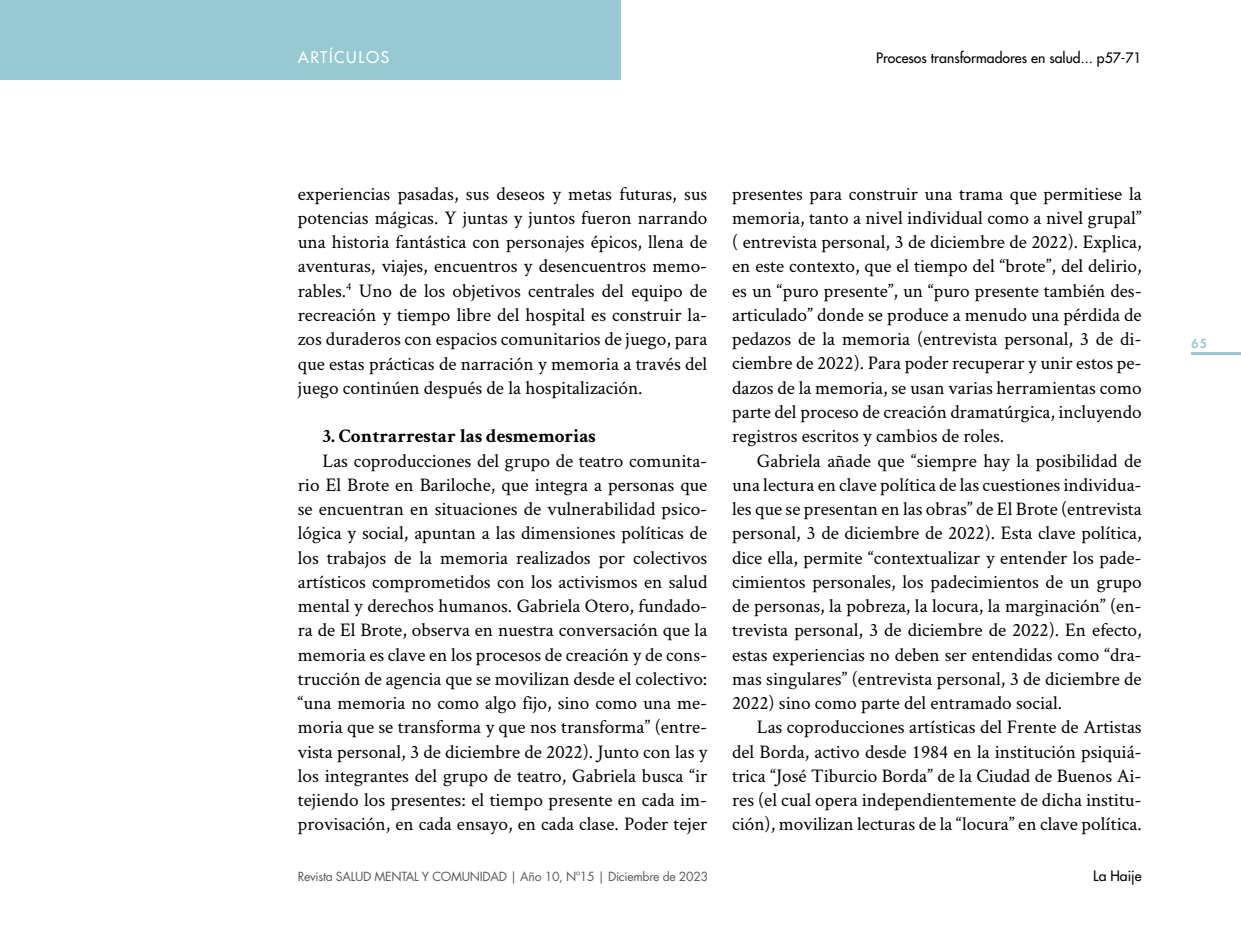
<style>
.page{position:relative;width:1241px;height:931px;background:#fff}
.page>*{position:absolute;margin:0;border:0;box-sizing:border-box;transform-origin:0 0}
.t1{font:19.25px/24.2px "Crimson Text";color:#000;text-align:justify}
.t2{font:700 19.25px "Crimson Text";color:#000}
.t3{font:500 15.75px "Futura Std";letter-spacing:.1em;color:#fff}
.t4{font:500 14px "Futura Std";color:#000}
.t5{font:12.25px "Futura Std";letter-spacing:-.025em;color:#58595b}
.t6{font:800 12.25px "Futura Std";color:#97c9d2}
</style>
<div class="page">
<div style="left:0;top:0;width:620px;height:79px;background:#97c9d2"></div>
<hr style="left:1191px;top:352px;width:49px;height:2px;background:#97c9d2">
<p class="t3" style="left:298px;top:47px;width:93px">ARTÍCULOS</p>
<p class="t4" style="left:876px;top:49px;width:267px">Procesos transformadores en salud... p57-71</p>
<p class="t1" style="left:298px;top:181px;width:411px">experiencias pasadas, sus deseos y metas futuras, sus potencias mágicas. Y juntas y juntos fueron narrando una historia fantástica con personajes épicos, llena de aventuras, viajes, encuentros y desencuentros memo&shy;rables.<sup>4</sup> Uno de los objetivos centrales del equipo de recreación y tiempo libre del hospital es construir la&shy;zos duraderos con espacios comunitarios de juego, para que estas prácticas de narración y memoria a través del juego continúen después de la hospitalización.</p>
<p class="t2" style="left:322px;top:424px;width:274px">3. Contrarrestar las desmemorias</p>
<p class="t1" style="left:322px;top:447px;width:386px">Las coproducciones del grupo de teatro comunita-</p>
<p class="t1" style="left:298px;top:471px;width:411px">rio El Brote en Bariloche, que integra a personas que</p>
<p class="t1" style="left:298px;top:496px;width:411px">se encuentran en situaciones de vulnerabilidad psico-</p>
<p class="t1" style="left:298px;top:520px;width:411px">lógica y social, apuntan a las dimensiones políticas de</p>
<p class="t1" style="left:298px;top:544px;width:411px">los trabajos de la memoria realizados por colectivos</p>
<p class="t1" style="left:298px;top:568px;width:411px">artísticos comprometidos con los activismos en salud</p>
<p class="t1" style="left:298px;top:593px;width:411px">mental y derechos humanos. Gabriela Otero, fundado-</p>
<p class="t1" style="left:298px;top:617px;width:411px">ra de El Brote, observa en nuestra conversación que la</p>
<p class="t1" style="left:298px;top:641px;width:411px">memoria es clave en los procesos de creación y de cons-</p>
<p class="t1" style="left:298px;top:665px;width:411px">trucción de agencia que se movilizan desde el colectivo:</p>
<p class="t1" style="left:298px;top:690px;width:411px">“una memoria no como algo fijo, sino como una me-</p>
<p class="t1" style="left:298px;top:714px;width:411px">moria que se transforma y que nos transforma” (entre-</p>
<p class="t1" style="left:298px;top:738px;width:411px">vista personal, 3 de diciembre de 2022). Junto con las y</p>
<p class="t1" style="left:298px;top:762px;width:411px">los integrantes del grupo de teatro, Gabriela busca “ir</p>
<p class="t1" style="left:298px;top:786px;width:411px">tejiendo los presentes: el tiempo presente en cada im-</p>
<p class="t1" style="left:298px;top:811px;width:411px">provisación, en cada ensayo, en cada clase. Poder tejer</p>
<p class="t5" style="left:298px;top:868px;width:412px">Revista SALUD MENTAL Y COMUNIDAD | Año 10, Nº15 | Diciembre de 2023</p>
<p class="t1" style="left:732px;top:181px;width:411px">presentes para construir una trama que permitiese la</p>
<p class="t1" style="left:732px;top:205px;width:411px">memoria, tanto a nivel individual como a nivel grupal”</p>
<p class="t1" style="left:732px;top:229px;width:411px">( entrevista personal, 3 de diciembre de 2022). Explica,</p>
<p class="t1" style="left:732px;top:253px;width:411px">en este contexto, que el tiempo del “brote”, del delirio,</p>
<p class="t1" style="left:732px;top:277px;width:411px">es un “puro presente”, un “puro presente también des-</p>
<p class="t1" style="left:732px;top:302px;width:411px">articulado” donde se produce a menudo una pérdida de</p>
<p class="t1" style="left:732px;top:326px;width:411px">pedazos de la memoria (entrevista personal, 3 de di-</p>
<p class="t1" style="left:732px;top:350px;width:411px">ciembre de 2022). Para poder recuperar y unir estos pe-</p>
<p class="t1" style="left:732px;top:374px;width:411px">dazos de la memoria, se usan varias herramientas como</p>
<p class="t1" style="left:732px;top:399px;width:411px">parte del proceso de creación dramatúrgica, incluyendo</p>
<p class="t1" style="left:732px;top:423px;width:273px">registros escritos y cambios de roles.</p>
<p class="t1" style="left:756px;top:447px;width:386px">Gabriela añade que “siempre hay la posibilidad de</p>
<p class="t1" style="left:732px;top:471px;width:411px">una lectura en clave política de las cuestiones individua-</p>
<p class="t1" style="left:732px;top:496px;width:411px">les que se presentan en las obras” de El Brote (entrevista</p>
<p class="t1" style="left:732px;top:520px;width:411px">personal, 3 de diciembre de 2022). Esta clave política,</p>
<p class="t1" style="left:732px;top:544px;width:411px">dice ella, permite “contextualizar y entender los pade-</p>
<p class="t1" style="left:732px;top:568px;width:411px">cimientos personales, los padecimientos de un grupo</p>
<p class="t1" style="left:732px;top:593px;width:411px">de personas, la pobreza, la locura, la marginación” (en-</p>
<p class="t1" style="left:732px;top:617px;width:411px">trevista personal, 3 de diciembre de 2022). En efecto,</p>
<p class="t1" style="left:732px;top:641px;width:411px">estas experiencias no deben ser entendidas como “dra-</p>
<p class="t1" style="left:732px;top:665px;width:411px">mas singulares” (entrevista personal, 3 de diciembre de</p>
<p class="t1" style="left:732px;top:689px;width:331px">2022) sino como parte del entramado social.</p>
<p class="t1" style="left:756px;top:714px;width:386px">Las coproducciones artísticas del Frente de Artistas</p>
<p class="t1" style="left:732px;top:738px;width:411px">del Borda, activo desde 1984 en la institución psiquiá-</p>
<p class="t1" style="left:732px;top:762px;width:411px">trica “José Tiburcio Borda” de la Ciudad de Buenos Ai-</p>
<p class="t1" style="left:732px;top:786px;width:411px">res (el cual opera independientemente de dicha institu-</p>
<p class="t1" style="left:732px;top:811px;width:411px">ción), movilizan lecturas de la “locura” en clave política.</p>
<p class="t4" style="left:1093px;top:867px;width:50px">La Haije</p>
<p class="t6" style="left:1191px;top:336px;width:17px">65</p>
</div>
